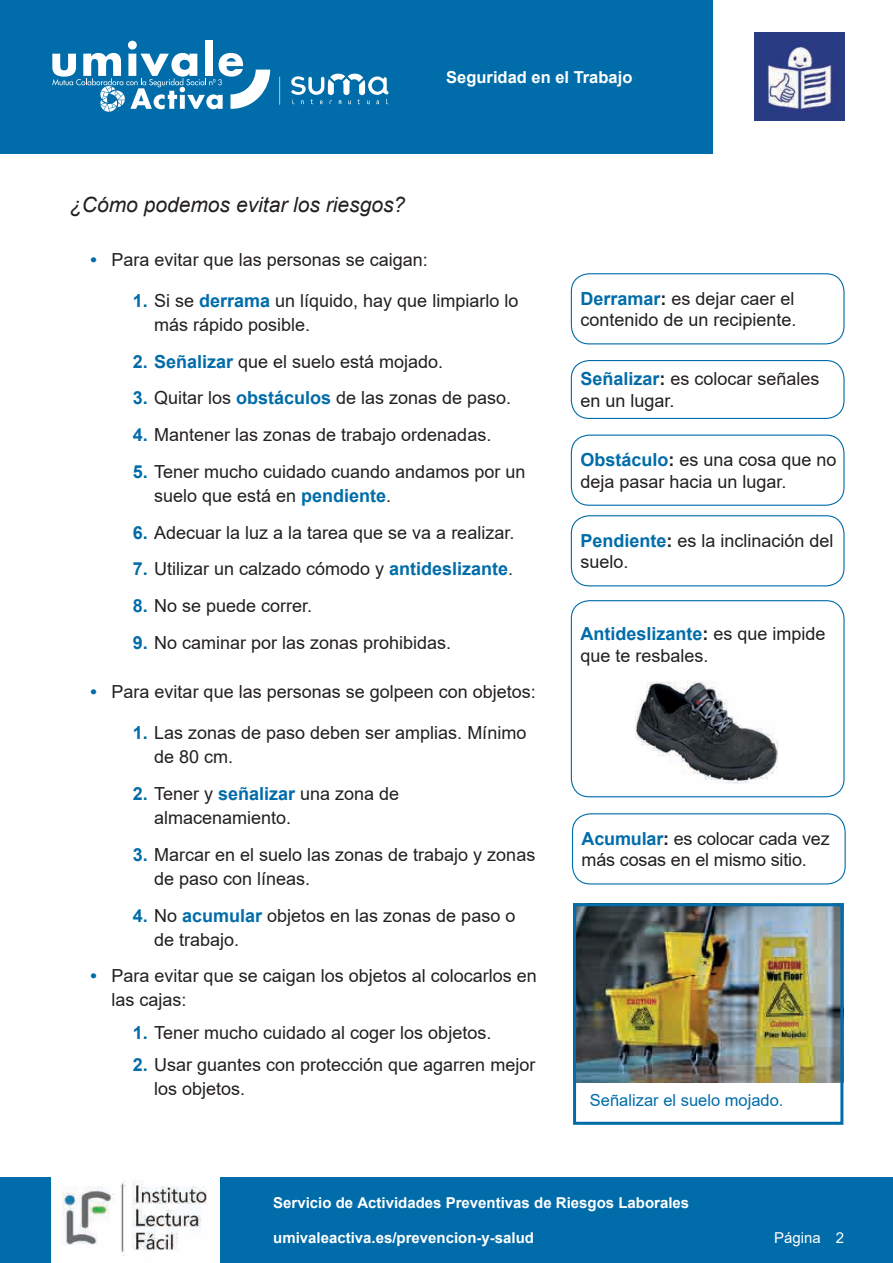
<style>
.page{position:relative;width:893px;height:1263px;background:#fff}
.page>*{position:absolute;margin:0;border:0;box-sizing:border-box;transform-origin:0 0}
.t1{font:italic 21px "Arial";color:#231f20}
.t2{font:18px/24px "Arial";color:#231f20}
.t3{font:16.5px "Arial";color:#006ca9}
.t4{font:700 16.5px "Arial";color:#fff}
.t5{font:700 15px "Arial";color:#fff}
.t6{font:15px "Arial";color:#fff}
.s1{font-weight:700;color:#006ca9}
.s2{font-weight:700}
</style>
<div class="page">
<div style="left:0;top:1178px;width:893px;height:85px;background:#006ca9"></div>
<div style="left:0;top:0;width:713px;height:153px;background:#006ca9"></div>
<img style="left:755px;top:32px;width:89px;height:89px">
<img style="left:51px;top:1178px;width:168px;height:85px">
<div style="left:571px;top:273px;width:273px;height:71px;border:1px solid #006ca9;border-radius:18px"></div>
<div style="left:571px;top:360px;width:273px;height:59px;border:1px solid #006ca9;border-radius:18px"></div>
<div style="left:571px;top:434px;width:273px;height:72px;border:1px solid #006ca9;border-radius:18px"></div>
<div style="left:571px;top:515px;width:273px;height:71px;border:1px solid #006ca9;border-radius:18px"></div>
<div style="left:571px;top:600px;width:273px;height:197px;border:1px solid #006ca9;border-radius:18px"></div>
<div style="left:572px;top:813px;width:274px;height:71px;border:1px solid #006ca9;border-radius:18px"></div>
<img style="left:577px;top:907px;width:262px;height:176px">
<img style="left:635px;top:681px;width:143px;height:102px">
<div style="left:573px;top:903px;width:270px;height:222px;border:3px solid #006ca9"></div>
<svg style="left:291px;top:74px;width:97px;height:30px"></svg>
<svg style="left:279px;top:77px;width:1px;height:28px"></svg>
<div style="left:205px;top:40px;width:8px;height:36px;background:#fff"></div>
<svg style="left:52px;top:41px;width:218px;height:71px"></svg>
<p class="t4" style="left:446px;top:65px;width:188px">Seguridad en el Trabajo</p>
<p class="t1" style="left:69px;top:191px;width:338px">¿Cómo podemos evitar los riesgos?</p>
<p class="t2" style="left:90px;top:247px;width:339px"><span class="s1">•</span> Para evitar que las personas se caigan:</p>
<p class="t2" style="left:154px;top:288px;width:366px;text-indent:-21px"><span class="s1">1.</span> Si se <span class="s1">derrama</span> un líquido, hay que limpiarlo lo más rápido posible.</p>
<p class="t2" style="left:133px;top:349px;width:312px"><span class="s1">2. Señalizar</span> que el suelo está mojado.</p>
<p class="t2" style="left:133px;top:386px;width:380px"><span class="s1">3.</span> Quitar los <span class="s1">obstáculos</span> de las zonas de paso.</p>
<p class="t2" style="left:133px;top:423px;width:360px"><span class="s1">4.</span> Mantener las zonas de trabajo ordenadas.</p>
<p class="t2" style="left:154px;top:459px;width:373px;text-indent:-21px"><span class="s1">5.</span> Tener mucho cuidado cuando andamos por un suelo que está en <span class="s1">pendiente</span>.</p>
<p class="t2" style="left:133px;top:520px;width:383px"><span class="s1">6.</span> Adecuar la luz a la tarea que se va a realizar.</p>
<p class="t2" style="left:133px;top:557px;width:382px"><span class="s1">7.</span> Utilizar un calzado cómodo y <span class="s1">antideslizante</span>.</p>
<p class="t2" style="left:133px;top:594px;width:181px"><span class="s1">8.</span> No se puede correr.</p>
<p class="t2" style="left:133px;top:630px;width:320px"><span class="s1">9.</span> No caminar por las zonas prohibidas.</p>
<p class="t2" style="left:90px;top:680px;width:447px"><span class="s1">•</span> Para evitar que las personas se golpeen con objetos:</p>
<p class="t2" style="left:154px;top:721px;width:374px;text-indent:-21px"><span class="s1">1.</span> Las zonas de paso deben ser amplias. Mínimo de 80 cm.</p>
<p class="t2" style="left:154px;top:782px;width:247px;text-indent:-21px"><span class="s1">2.</span> Tener y <span class="s1">señalizar</span> una zona de almacenamiento.</p>
<p class="t2" style="left:154px;top:842px;width:383px;text-indent:-21px"><span class="s1">3.</span> Marcar en el suelo las zonas de trabajo y zonas de paso con líneas.</p>
<p class="t2" style="left:154px;top:903px;width:363px;text-indent:-21px"><span class="s1">4.</span> No <span class="s1">acumular</span> objetos en las zonas de paso o de trabajo.</p>
<p class="t2" style="left:112px;top:964px;width:427px;text-indent:-21px"><span class="s1">•</span> Para evitar que se caigan los objetos al colocarlos en las cajas:</p>
<p class="t2" style="left:133px;top:1020px;width:360px"><span class="s1">1.</span> Tener mucho cuidado al coger los objetos.</p>
<p class="t2" style="left:154px;top:1053px;width:383px;text-indent:-21px"><span class="s1">2.</span> Usar guantes con protección que agarren mejor los objetos.</p>
<p class="t2" style="left:580px;top:287px;width:218px;line-height:21.6px"><span class="s1">Derramar</span><span class="s2">:</span> es dejar caer el contenido de un recipiente.</p>
<p class="t2" style="left:580px;top:368px;width:241px;line-height:21.6px"><span class="s1">Señalizar</span><span class="s2">:</span> es colocar señales en un lugar.</p>
<p class="t2" style="left:580px;top:449px;width:258px;line-height:21.6px"><span class="s1">Obstáculo</span><span class="s2">:</span> es una cosa que no deja pasar hacia un lugar.</p>
<p class="t2" style="left:580px;top:529px;width:255px;line-height:21.6px"><span class="s1">Pendiente</span><span class="s2">:</span> es la inclinación del suelo.</p>
<p class="t2" style="left:580px;top:623px;width:247px;line-height:21.6px"><span class="s1">Antideslizante</span><span class="s2">:</span> es que impide que te resbales.</p>
<p class="t2" style="left:581px;top:827px;width:250px;line-height:21.6px"><span class="s1">Acumular</span><span class="s2">:</span> es colocar cada vez más cosas en el mismo sitio.</p>
<p class="t3" style="left:590px;top:1088px;width:195px">Señalizar el suelo mojado.</p>
<p class="t5" style="left:273px;top:1192px;width:418px">Servicio de Actividades Preventivas de Riesgos Laborales</p>
<p class="t5" style="left:273px;top:1227px;width:262px">umivaleactiva.es/prevencion-y-salud</p>
<p class="t6" style="left:774px;top:1227px;width:72px">Página 2</p>
</div>
